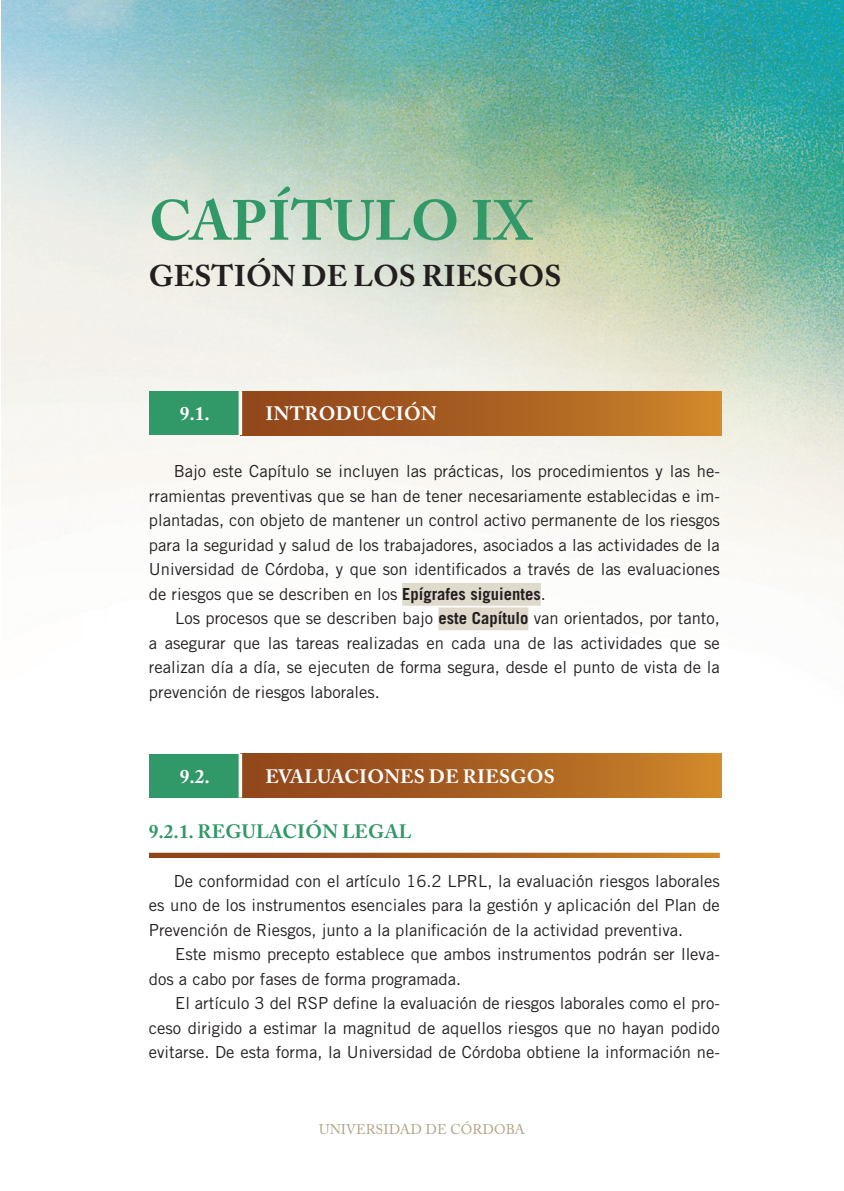
<style>
.page{position:relative;width:844px;height:1191px;background:#fff}
.page>*{position:absolute;margin:0;border:0;box-sizing:border-box;transform-origin:0 0}
.t1{font:700 56px "Adobe Caslon Pro";color:#319868}
.t2{font:700 29.75px "Adobe Caslon Pro";color:#231f20}
.t3{font:700 19.25px "Adobe Caslon Pro";letter-spacing:.015em;color:#fff}
.t4{font:700 19.25px "Adobe Caslon Pro";letter-spacing:.015em;color:#319868}
.t5{font:16.62px/24.5px "Trade Gothic";color:#231f20;text-align:justify}
.t6{font:14px "Adobe Caslon Pro";letter-spacing:.01em;color:#b1a386}
.s1{font-weight:700}
</style>
<div class="page">
<img style="left:2px;top:0;width:841px;height:858px">
<div style="left:402px;top:583px;width:138px;height:23px;background:#e0dacc"></div>
<div style="left:438px;top:607px;width:90px;height:23px;background:#e0dacc"></div>
<svg style="left:149px;top:852px;width:570px;height:6px;background:#b1713c"></svg>
<div style="left:149px;top:391px;width:91px;height:44px;background:#319868"></div>
<div style="left:240px;top:391px;width:481px;height:44px;background:linear-gradient(to right,#8c411b,#cb8329)"></div>
<svg style="left:238px;top:391px;width:4px;height:44px"></svg>
<div style="left:149px;top:753px;width:91px;height:44px;background:#319868"></div>
<div style="left:240px;top:753px;width:481px;height:44px;background:linear-gradient(to right,#8c411b,#cb8329)"></div>
<svg style="left:238px;top:753px;width:4px;height:44px"></svg>
<h1 class="t1" style="left:149px;top:188px;width:385px">CAPÍTULO IX</h1>
<h2 class="t2" style="left:149px;top:258px;width:414px">GESTIÓN DE LOS RIESGOS</h2>
<p class="t3" style="left:180px;top:402px;width:32px">9.1.</p>
<p class="t3" style="left:265px;top:402px;width:173px">INTRODUCCIÓN</p>
<p class="t5" style="left:149px;top:459px;width:572px;text-indent:25px">Bajo este Capítulo se incluyen las prácticas, los procedimientos y las he&shy;rramientas preventivas que se han de tener necesariamente establecidas e im&shy;plantadas, con objeto de mantener un control activo permanente de los riesgos para la seguridad y salud de los trabajadores, asociados a las actividades de la Universidad de Córdoba, y que son identificados a través de las evaluaciones de riesgos que se describen en los <span class="s1">Epígrafes siguientes</span>.</p>
<p class="t5" style="left:149px;top:606px;width:572px;text-indent:26px">Los procesos que se describen bajo <span class="s1">este Capítulo</span> van orientados, por tanto, a asegurar que las tareas realizadas en cada una de las actividades que se realizan día a día, se ejecuten de forma segura, desde el punto de vista de la prevención de riesgos laborales.</p>
<p class="t3" style="left:180px;top:765px;width:32px">9.2.</p>
<p class="t3" style="left:265px;top:765px;width:291px">EVALUACIONES DE RIESGOS</p>
<p class="t4" style="left:149px;top:820px;width:264px">9.2.1. REGULACIÓN LEGAL</p>
<p class="t5" style="left:149px;top:868px;width:572px;text-indent:25px">De conformidad con el artículo 16.2 LPRL, la evaluación riesgos laborales es uno de los instrumentos esenciales para la gestión y aplicación del Plan de Prevención de Riesgos, junto a la planificación de la actividad preventiva.</p>
<p class="t5" style="left:149px;top:942px;width:572px;text-indent:26px">Este mismo precepto establece que ambos instrumentos podrán ser lleva&shy;dos a cabo por fases de forma programada.</p>
<p class="t5" style="left:149px;top:991px;width:572px;text-indent:26px">El artículo 3 del RSP define la evaluación de riesgos laborales como el pro&shy;ceso dirigido a estimar la magnitud de aquellos riesgos que no hayan podido evitarse. De esta forma, la Universidad de Córdoba obtiene la información ne-</p>
<p class="t6" style="left:319px;top:1121px;width:207px">UNIVERSIDAD DE CÓRDOBA</p>
</div>
